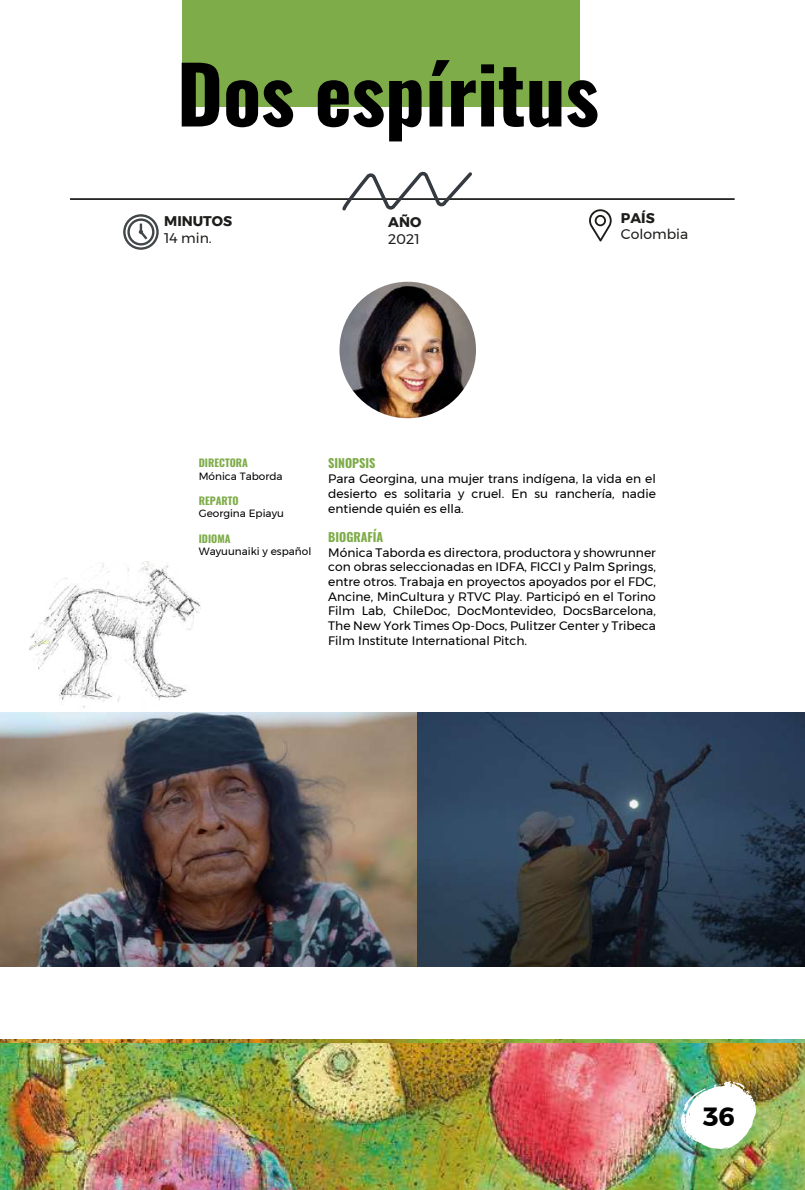
<style>
.page{position:relative;width:805px;height:1190px;background:#fff}
.page>*{position:absolute;margin:0;border:0;box-sizing:border-box;transform-origin:0 0}
.t1{font:78.75px "Oswald";color:#000}
.t2{font:700 26.25px "Montserrat";color:#000}
.t3{font:14px "Montserrat";color:#1d1d1b}
.t4{font:700 14px "Montserrat";color:#1d1d1b}
.t5{font:12.25px/14.7px "Montserrat";color:#000;text-align:justify}
.t6{font:12.25px "Oswald";color:#7eac49}
.t7{font:10.5px "Montserrat";color:#000}
.t8{font:10.5px "Oswald";color:#7eac49}
</style>
<div class="page">
<div style="left:182px;top:0;width:397px;height:106px;background:#7eac49"></div>
<img style="left:0;top:1039px;width:805px;height:5px">
<svg style="left:589px;top:209px;width:23px;height:33px"></svg>
<img style="left:416px;top:712px;width:389px;height:255px">
<img style="left:0;top:712px;width:416px;height:255px">
<hr style="left:70px;top:198px;width:665px;height:2px;background:#1d1d1b">
<div style="left:127px;top:218px;width:28px;height:28px;border:2px solid #42474a;border-radius:50%"></div>
<div style="left:123px;top:214px;width:36px;height:36px;border:2px solid #42474a;border-radius:50%"></div>
<svg style="left:139px;top:221px;width:11px;height:21px"></svg>
<img style="left:340px;top:282px;width:136px;height:136px;border-radius:68px">
<svg style="left:340px;top:171px;width:135px;height:40px"></svg>
<img style="left:0;top:1044px;width:805px;height:146px">
<img style="left:681px;top:1081px;width:75px;height:68px">
<img style="left:30px;top:562px;width:171px;height:146px">
<h1 class="t1" style="left:177px;top:24px;width:423px">Dos espíritus</h1>
<p class="t4" style="left:164px;top:210px;width:69px">MINUTOS</p>
<p class="t3" style="left:164px;top:227px;width:49px">14 min.</p>
<p class="t4" style="left:388px;top:211px;width:35px">AÑO</p>
<p class="t3" style="left:388px;top:229px;width:33px">2021</p>
<p class="t4" style="left:621px;top:206px;width:35px">PAÍS</p>
<p class="t3" style="left:621px;top:224px;width:69px">Colombia</p>
<p class="t8" style="left:199px;top:453px;width:51px">DIRECTORA</p>
<p class="t7" style="left:199px;top:468px;width:85px">Mónica Taborda</p>
<p class="t8" style="left:199px;top:491px;width:41px">REPARTO</p>
<p class="t7" style="left:199px;top:506px;width:87px">Georgina Epiayu</p>
<p class="t8" style="left:199px;top:529px;width:33px">IDIOMA</p>
<p class="t7" style="left:199px;top:543px;width:114px">Wayuunaiki y español</p>
<p class="t6" style="left:328px;top:453px;width:49px">SINOPSIS</p>
<p class="t5" style="left:328px;top:471px;width:329px">Para Georgina, una mujer trans indígena, la vida en el desierto es solitaria y cruel. En su ranchería, nadie entiende quién es ella.</p>
<p class="t6" style="left:328px;top:526px;width:57px">BIOGRAFÍA</p>
<p class="t5" style="left:328px;top:545px;width:329px">Mónica Taborda es directora, productora y showrunner con obras seleccionadas en IDFA, FICCI y Palm Springs, entre otros. Trabaja en proyectos apoyados por el FDC, Ancine, MinCultura y RTVC Play. Participó en el Torino Film Lab, ChileDoc, DocMontevideo, DocsBarcelona, The New York Times Op-Docs, Pulitzer Center y Tribeca Film Institute International Pitch.</p>
<h2 class="t2" style="left:703px;top:1095px;width:34px">36</h2>
</div>
